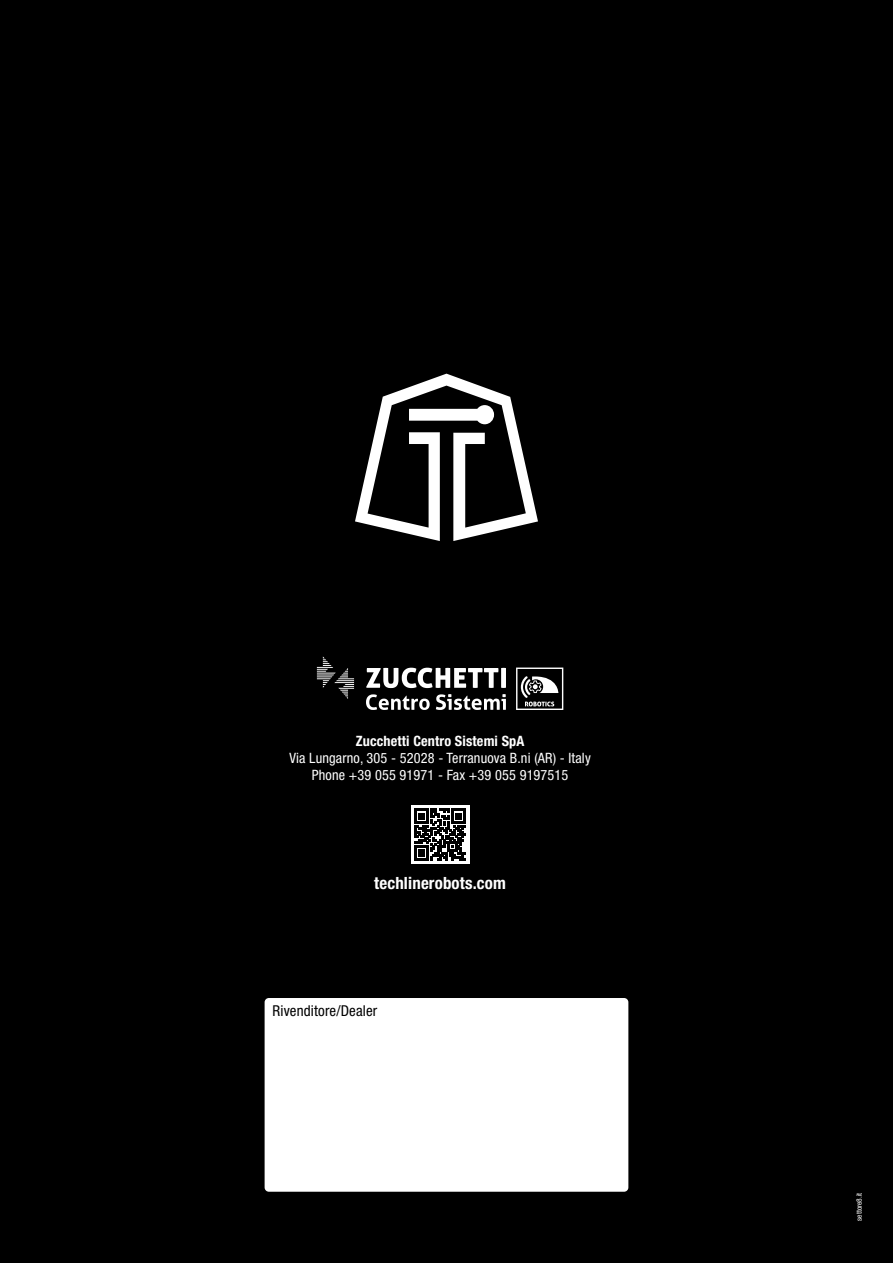
<style>
.page{position:relative;width:893px;height:1263px;background:#000}
.page>*{position:absolute;margin:0;border:0;box-sizing:border-box;transform-origin:0 0}
.t1{font:700 condensed 16.8px "Helvetica Neue LT Std";letter-spacing:.01em;color:#fff}
.t2{font:condensed 15px "Helvetica Neue LT Std";letter-spacing:.01em;color:#000}
.t3{font:condensed 14.25px/17.1px "Helvetica Neue LT Std";letter-spacing:.01em;color:#fff;text-align:center}
.t4{font:700 condensed 14.25px "Helvetica Neue LT Std";letter-spacing:.01em;color:#fff}
.t5{font:condensed 7.5px "Helvetica Neue LT Std";color:#fff}
</style>
<div class="page">
<div style="left:265px;top:998px;width:363px;height:194px;background:#fff;border-radius:4px"></div>
<svg style="left:355px;top:374px;width:183px;height:167px"></svg>
<svg style="left:366px;top:668px;width:140px;height:20px"></svg>
<svg style="left:317px;top:656px;width:37px;height:43px"></svg>
<svg style="left:366px;top:694px;width:64px;height:16px"></svg>
<svg style="left:436px;top:694px;width:70px;height:16px"></svg>
<svg style="left:516px;top:667px;width:47px;height:43px"></svg>
<div style="left:411px;top:805px;width:59px;height:59px;background:#fff"></div>
<svg style="left:414px;top:809px;width:52px;height:51px"></svg>
<p class="t4" style="left:356px;top:732px;width:170px">Zucchetti Centro Sistemi SpA</p>
<p class="t3" style="left:289px;top:749px;width:303px">Via Lungarno, 305 - 52028 - Terranuova B.ni (AR) - Italy<br>Phone +39 055 91971 - Fax +39 055 9197515</p>
<p class="t1" style="left:374px;top:873px;width:133px">techlinerobots.com</p>
<p class="t2" style="left:273px;top:1002px;width:106px">Rivenditore/Dealer</p>
<p class="t5" style="left:855px;top:1221px;width:30px;rotate:-90deg">settore8.it</p>
</div>
